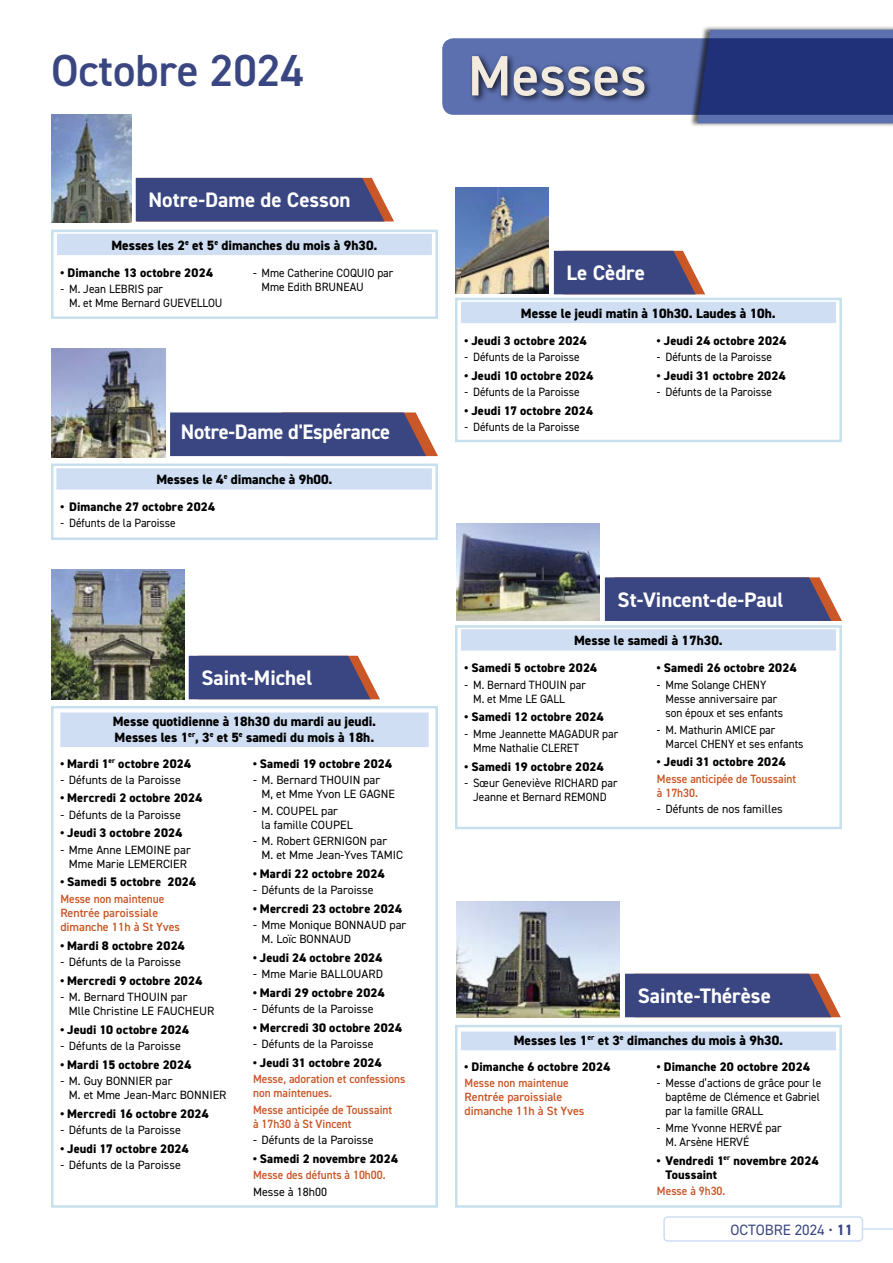
<style>
.page{position:relative;width:893px;height:1263px;background:#fff}
.page>*{position:absolute;margin:0;border:0;box-sizing:border-box;transform-origin:0 0}
.t1{font:600 57px "DIN2014";color:#f3ebde}
.t2{font:600 45px "DIN2014";color:#3a4681}
.t3{font:700 21px "DIN2014";color:#fff}
.t4{font:15px "DIN2014";color:#3a4681}
.t5{font:800 13.5px/16.2px "DIN2014";color:#000}
.t6{font:800 12.45px/14.2px "DIN2014";letter-spacing:.015em;color:#000}
.t7{font:12px/14.2px "DIN2014";color:#000;scale:.95 1}
.t8{font:12px/14.2px "DIN2014";color:#000}
.t9{font:600 12px/14.2px "DIN2014";color:#c95727;scale:.95 1}
.s1{font-weight:700}
</style>
<div class="page">
<hr style="left:842px;top:1228px;width:51px;height:2px;background:#cfdef3">
<div style="left:664px;top:1217px;width:198px;height:24px;background:#fff;border-radius:4px"></div>
<div style="left:663px;top:1216px;width:200px;height:26px;border:2px solid #cfdef3;border-radius:4px"></div>
<div style="left:689px;top:26px;width:204px;height:101px;background:#000;opacity:.6"></div>
<svg style="left:442px;top:30px;width:451px;height:93px;background:#53629b"></svg>
<img style="left:51px;top:349px;width:115px;height:108px">
<div style="left:56px;top:468px;width:376px;height:22px;background:#cfdef3"></div>
<div style="left:51px;top:463px;width:387px;height:77px;border:3px solid #c8e0ed"></div>
<svg style="left:170px;top:412px;width:268px;height:44px;background:#4a4f82"></svg>
<div style="left:461px;top:629px;width:375px;height:22px;background:#cfdef3"></div>
<div style="left:455px;top:625px;width:387px;height:204px;border:3px solid #c8e0ed"></div>
<svg style="left:605px;top:577px;width:237px;height:44px;background:#4b5083"></svg>
<img style="left:456px;top:523px;width:144px;height:98px">
<svg style="left:189px;top:656px;width:191px;height:43px;background:#4c5183"></svg>
<img style="left:51px;top:570px;width:133px;height:129px">
<div style="left:60px;top:712px;width:369px;height:35px;background:#cfdef3"></div>
<div style="left:51px;top:706px;width:387px;height:502px;border:3px solid #c8e0ed"></div>
<svg style="left:554px;top:251px;width:151px;height:43px;background:#515484"></svg>
<img style="left:455px;top:187px;width:94px;height:106px">
<div style="left:461px;top:302px;width:375px;height:21px;background:#cfdef3"></div>
<div style="left:455px;top:298px;width:387px;height:144px;border:3px solid #c8e0ed"></div>
<div style="left:461px;top:1031px;width:375px;height:19px;background:#cfdef3"></div>
<div style="left:455px;top:1025px;width:387px;height:183px;border:3px solid #c8e0ed"></div>
<svg style="left:625px;top:974px;width:216px;height:43px;background:#4a5083"></svg>
<img style="left:456px;top:901px;width:163px;height:117px">
<img style="left:51px;top:115px;width:80px;height:108px">
<div style="left:57px;top:234px;width:375px;height:21px;background:#cfdef3"></div>
<div style="left:51px;top:230px;width:387px;height:89px;border:3px solid #c8e0ed"></div>
<svg style="left:136px;top:178px;width:258px;height:43px;background:#474e82"></svg>
<h2 class="t2" style="left:51px;top:41px;width:254px">Octobre 2024</h2>
<h3 class="t3" style="left:149px;top:186px;width:204px">Notre-Dame de Cesson</h3>
<p class="t5" style="left:111px;top:237px;width:268px">Messes les 2<sup>e</sup> et 5<sup>e</sup> dimanches du mois à 9h30.</p>
<p class="t6" style="left:61px;top:265px;width:154px">• Dimanche 13 octobre 2024</p>
<p class="t7" style="left:69px;top:282px;width:163px;text-indent:-9px">- M. Jean LEBRIS par<br>M. et Mme Bernard GUEVELLOU</p>
<p class="t7" style="left:261px;top:265px;width:140px;text-indent:-9px">- Mme Catherine COQUIO par<br>Mme Edith BRUNEAU</p>
<h3 class="t3" style="left:181px;top:418px;width:211px">Notre-Dame d'Espérance</h3>
<p class="t5" style="left:156px;top:471px;width:178px">Messes le 4<sup>e</sup> dimanche à 9h00.</p>
<p class="t6" style="left:61px;top:499px;width:156px">• Dimanche 27 octobre 2024</p>
<p class="t7" style="left:61px;top:515px;width:123px">- Défunts de la Paroisse</p>
<h3 class="t3" style="left:201px;top:664px;width:113px">Saint-Michel</h3>
<p class="t5" style="left:113px;top:713px;width:265px">Messe quotidienne à 18h30 du mardi au jeudi.<br>Messes les 1<sup>er</sup>, 3<sup>e</sup> et 5<sup>e</sup> samedi du mois à 18h.</p>
<p class="t6" style="left:60px;top:756px;width:132px">• Mardi 1<sup>er</sup> octobre 2024</p>
<p class="t8" style="left:60px;top:772px;width:122px">- Défunts de la Paroisse</p>
<p class="t6" style="left:60px;top:791px;width:144px">• Mercredi 2 octobre 2024</p>
<p class="t8" style="left:60px;top:807px;width:122px">- Défunts de la Paroisse</p>
<p class="t6" style="left:60px;top:826px;width:124px">• Jeudi 3 octobre 2024</p>
<p class="t8" style="left:60px;top:842px;width:132px;text-align:center">- Mme Anne LEMOINE par<br>Mme Marie LEMERCIER</p>
<p class="t6" style="left:60px;top:875px;width:137px">• Samedi 5 octobre 2024</p>
<p class="t9" style="left:60px;top:891px;width:128px">Messe non maintenue<br>Rentrée paroissiale dimanche 11h à St Yves</p>
<p class="t6" style="left:60px;top:938px;width:126px">• Mardi 8 octobre 2024</p>
<p class="t8" style="left:60px;top:955px;width:122px">- Défunts de la Paroisse</p>
<p class="t6" style="left:60px;top:973px;width:144px">• Mercredi 9 octobre 2024</p>
<p class="t8" style="left:69px;top:989px;width:147px;text-indent:-9px">- M. Bernard THOUIN par<br>Mlle Christine LE FAUCHEUR</p>
<p class="t6" style="left:60px;top:1022px;width:130px">• Jeudi 10 octobre 2024</p>
<p class="t8" style="left:60px;top:1039px;width:122px">- Défunts de la Paroisse</p>
<p class="t6" style="left:60px;top:1057px;width:133px">• Mardi 15 octobre 2024</p>
<p class="t8" style="left:69px;top:1074px;width:159px;text-indent:-9px">- M. Guy BONNIER par<br>M. et Mme Jean-Marc BONNIER</p>
<p class="t6" style="left:60px;top:1106px;width:150px">• Mercredi 16 octobre 2024</p>
<p class="t8" style="left:60px;top:1123px;width:122px">- Défunts de la Paroisse</p>
<p class="t6" style="left:60px;top:1141px;width:130px">• Jeudi 17 octobre 2024</p>
<p class="t8" style="left:60px;top:1158px;width:122px">- Défunts de la Paroisse</p>
<p class="t6" style="left:253px;top:756px;width:141px">• Samedi 19 octobre 2024</p>
<p class="t8" style="left:262px;top:772px;width:135px;text-indent:-9px">- M. Bernard THOUIN par<br>M, et Mme Yvon LE GAGNE</p>
<p class="t8" style="left:262px;top:803px;width:93px;text-indent:-9px">- M. COUPEL par<br>la famille COUPEL</p>
<p class="t8" style="left:262px;top:834px;width:143px;text-indent:-9px">- M. Robert GERNIGON par<br>M. et Mme Jean-Yves TAMIC</p>
<p class="t6" style="left:253px;top:866px;width:133px">• Mardi 22 octobre 2024</p>
<p class="t8" style="left:253px;top:883px;width:122px">- Défunts de la Paroisse</p>
<p class="t6" style="left:253px;top:901px;width:151px">• Mercredi 23 octobre 2024</p>
<p class="t8" style="left:262px;top:918px;width:146px;text-indent:-9px">- Mme Monique BONNAUD par<br>M. Loïc BONNAUD</p>
<p class="t6" style="left:253px;top:950px;width:131px">• Jeudi 24 octobre 2024</p>
<p class="t8" style="left:253px;top:967px;width:131px">- Mme Marie BALLOUARD</p>
<p class="t6" style="left:253px;top:985px;width:133px">• Mardi 29 octobre 2024</p>
<p class="t8" style="left:253px;top:1002px;width:122px">- Défunts de la Paroisse</p>
<p class="t6" style="left:253px;top:1020px;width:151px">• Mercredi 30 octobre 2024</p>
<p class="t8" style="left:253px;top:1036px;width:122px">- Défunts de la Paroisse</p>
<p class="t6" style="left:253px;top:1055px;width:130px">• Jeudi 31 octobre 2024</p>
<p class="t9" style="left:253px;top:1071px;width:162px">Messe, adoration et confessions non maintenues.</p>
<p class="t9" style="left:253px;top:1102px;width:148px">Messe anticipée de Toussaint à 17h30 à St Vincent</p>
<p class="t8" style="left:253px;top:1133px;width:122px">- Défunts de la Paroisse</p>
<p class="t6" style="left:253px;top:1151px;width:147px">• Samedi 2 novembre 2024</p>
<p class="t9" style="left:253px;top:1167px;width:141px">Messe des défunts à 10h00.</p>
<p class="t8" style="left:253px;top:1184px;width:76px">Messe à 18h00</p>
<h1 class="t1" style="left:468px;top:38px;width:180px">Messes</h1>
<h3 class="t3" style="left:567px;top:259px;width:80px">Le Cèdre</h3>
<p class="t5" style="left:521px;top:305px;width:256px">Messe le jeudi matin à 10h30. Laudes à 10h.</p>
<p class="t6" style="left:465px;top:333px;width:124px">• Jeudi 3 octobre 2024</p>
<p class="t7" style="left:465px;top:350px;width:123px">- Défunts de la Paroisse</p>
<p class="t6" style="left:465px;top:368px;width:130px">• Jeudi 10 octobre 2024</p>
<p class="t7" style="left:465px;top:385px;width:123px">- Défunts de la Paroisse</p>
<p class="t6" style="left:465px;top:403px;width:130px">• Jeudi 17 octobre 2024</p>
<p class="t7" style="left:465px;top:419px;width:123px">- Défunts de la Paroisse</p>
<p class="t6" style="left:657px;top:333px;width:131px">• Jeudi 24 octobre 2024</p>
<p class="t7" style="left:657px;top:350px;width:123px">- Défunts de la Paroisse</p>
<p class="t6" style="left:657px;top:368px;width:130px">• Jeudi 31 octobre 2024</p>
<p class="t7" style="left:657px;top:385px;width:123px">- Défunts de la Paroisse</p>
<h3 class="t3" style="left:618px;top:585px;width:167px">St-Vincent-de-Paul</h3>
<p class="t5" style="left:574px;top:632px;width:150px">Messe le samedi à 17h30.</p>
<p class="t6" style="left:465px;top:661px;width:134px">• Samedi 5 octobre 2024</p>
<p class="t7" style="left:473px;top:677px;width:120px;text-indent:-9px">- M. Bernard THOUIN par<br>M. et Mme LE GALL</p>
<p class="t6" style="left:465px;top:710px;width:141px">• Samedi 12 octobre 2024</p>
<p class="t7" style="left:473px;top:726px;width:154px;text-indent:-9px">- Mme Jeannette MAGADUR par<br>Mme Nathalie CLERET</p>
<p class="t6" style="left:465px;top:759px;width:141px">• Samedi 19 octobre 2024</p>
<p class="t7" style="left:465px;top:775px;width:162px;text-align:center">- Sœur Geneviève RICHARD par<br>Jeanne et Bernard REMOND</p>
<p class="t6" style="left:657px;top:661px;width:141px">• Samedi 26 octobre 2024</p>
<p class="t7" style="left:665px;top:677px;width:125px;text-indent:-9px">- Mme Solange CHENY<br>Messe anniversaire par son époux et ses enfants</p>
<p class="t7" style="left:665px;top:722px;width:147px;text-indent:-9px">- M. Mathurin AMICE par<br>Marcel CHENY et ses enfants</p>
<p class="t6" style="left:657px;top:755px;width:130px">• Jeudi 31 octobre 2024</p>
<p class="t9" style="left:657px;top:771px;width:148px">Messe anticipée de Toussaint à 17h30.</p>
<p class="t8" style="left:657px;top:802px;width:127px">- Défunts de nos familles</p>
<h3 class="t3" style="left:638px;top:981px;width:135px">Sainte-Thérèse</h3>
<p class="t5" style="left:514px;top:1032px;width:271px">Messes les 1<sup>er</sup> et 3<sup>e</sup> dimanches du mois à 9h30.</p>
<p class="t6" style="left:465px;top:1059px;width:147px">• Dimanche 6 octobre 2024</p>
<p class="t9" style="left:465px;top:1075px;width:128px">Messe non maintenue<br>Rentrée paroissiale dimanche 11h à St Yves</p>
<p class="t6" style="left:657px;top:1059px;width:154px">• Dimanche 20 octobre 2024</p>
<p class="t7" style="left:665px;top:1075px;width:166px;text-indent:-9px">- Messe d’actions de grâce pour le baptême de Clémence et Gabriel par la famille GRALL</p>
<p class="t7" style="left:665px;top:1120px;width:124px;text-indent:-9px">- Mme Yvonne HERVÉ par<br>M. Arsène HERVÉ</p>
<p class="t6" style="left:665px;top:1153px;width:155px;text-indent:-9px">• Vendredi 1<sup>er</sup> novembre 2024<br>Toussaint</p>
<p class="t9" style="left:657px;top:1184px;width:74px">Messe à 9h30.</p>
<p class="t4" style="left:730px;top:1220px;width:124px">OCTOBRE 2024 • <span class="s1">11</span></p>
</div>
